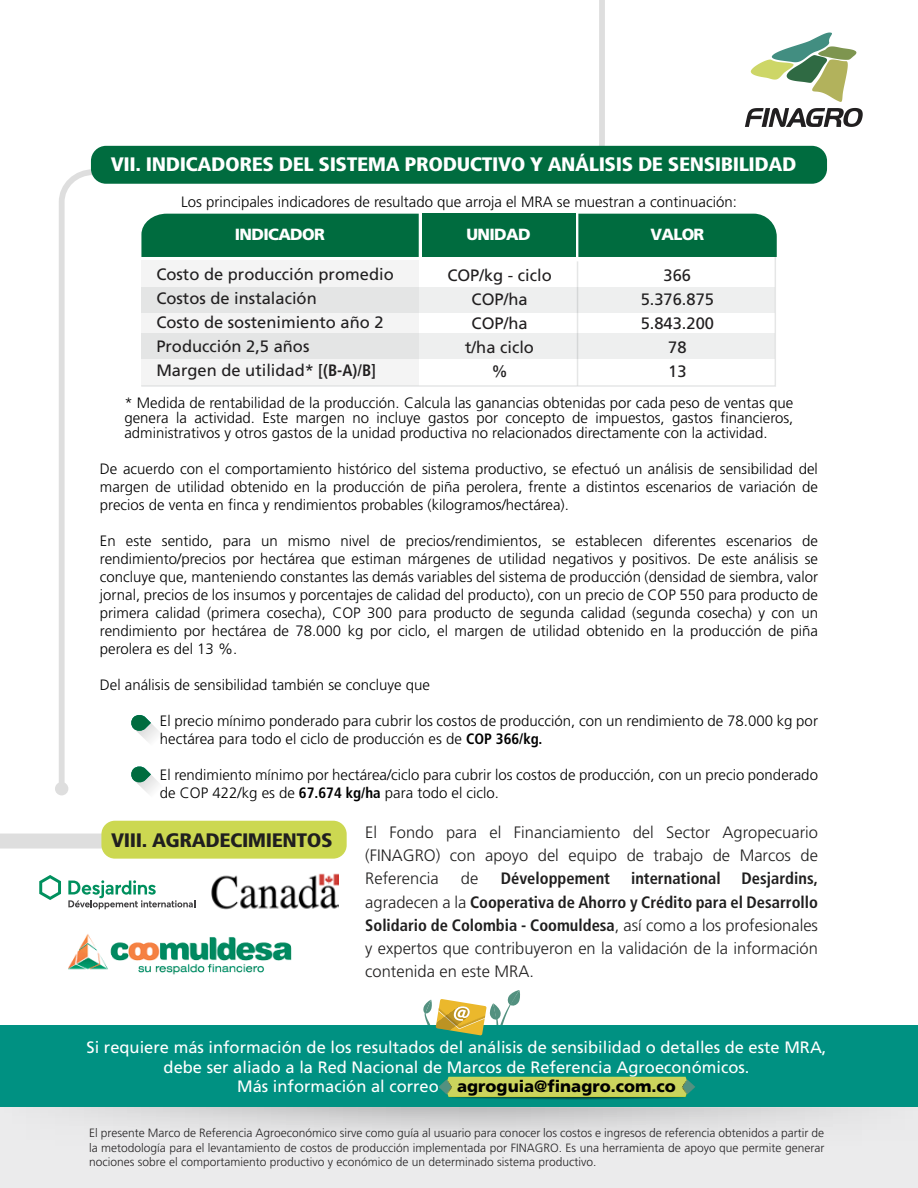
<style>
.page{position:relative;width:918px;height:1188px;background:#fff}
.page>*{position:absolute;margin:0;border:0;box-sizing:border-box;transform-origin:0 0}
.t1{font:900 condensed 19.5px "Frutiger";letter-spacing:-.02em;color:#fff;scale:1.1 1}
.t2{font:900 condensed 19.5px "Frutiger";letter-spacing:-.02em;color:#201f1f;scale:1.1 1}
.t3{font:300 16.5px/23.2px "Frutiger";color:#201f1f;text-align:justify}
.t4{font:16.5px/19.5px "Frutiger";color:#fff;text-align:center}
.t5{font:16.5px/24px "Frutiger";color:#211f20;text-align:center}
.t6{font:700 condensed 16.5px "Frutiger";color:#201f1f}
.t7{font:900 16.2px "Frutiger";letter-spacing:-.04em;color:#fff}
.t8{font:300 15px/18px "Frutiger";color:#000;text-align:justify}
.t9{font:300 12px/14.4px "Frutiger";color:#262425;text-align:justify}
.s1{font-weight:700;font-stretch:condensed}
.s2{font-weight:900;color:#000}
</style>
<div class="page">
<svg style="left:751px;top:33px;width:105px;height:69px"></svg>
<svg style="left:745px;top:108px;width:118px;height:19px"></svg>
<svg style="left:58px;top:0;width:550px;height:795px"></svg>
<div style="left:91px;top:146px;width:736px;height:38px;background:#006c3f;border-radius:15px"></div>
<div style="left:55px;top:782px;width:13px;height:13px;background:#dedede;border-radius:50%"></div>
<svg style="left:130px;top:714px;width:33px;height:32px"></svg>
<svg style="left:130px;top:766px;width:33px;height:29px"></svg>
<div style="left:0;top:834px;width:175px;height:15px;background:#dedede"></div>
<div style="left:101px;top:821px;width:246px;height:38px;background:#ccd851;border-radius:13px"></div>
<div style="left:0;top:1107px;width:918px;height:81px;background:#ebebec"></div>
<div style="left:0;top:1025px;width:918px;height:82px;background:#009182"></div>
<svg style="left:84px;top:1077px;width:757px;height:57px"></svg>
<svg style="left:423px;top:990px;width:97px;height:46px"></svg>
<svg style="left:39px;top:875px;width:22px;height:25px"></svg>
<img style="left:217px;top:873px;width:122px;height:36px">
<img style="left:68px;top:879px;width:227px;height:96px">
<div style="left:578px;top:214px;width:199px;height:43px;background:#006c3f"></div>
<div style="left:422px;top:214px;width:154px;height:43px;background:#006c3f"></div>
<div style="left:141px;top:214px;width:278px;height:43px;background:#006c3f"></div>
<svg style="left:141px;top:257px;width:635px;height:130px"></svg>
<h1 class="t1" style="left:111px;top:153px;width:625px">VII. INDICADORES DEL SISTEMA PRODUCTIVO Y ANÁLISIS DE SENSIBILIDAD</h1>
<p class="t8" style="left:181px;top:193px;width:557px">Los principales indicadores de resultado que arroja el MRA se muestran a continuación:</p>
<p class="t7" style="left:235px;top:225px;width:92px">INDICADOR</p>
<p class="t7" style="left:467px;top:225px;width:66px">UNIDAD</p>
<p class="t7" style="left:650px;top:225px;width:56px">VALOR</p>
<p class="t5" style="left:156px;top:263px;width:239px;text-align:left">Costo de producción promedio<br>Costos de instalación<br>Costo de sostenimiento año 2<br>Producción 2,5 años<br>Margen de utilidad* <span class="s1">[(B-A)/B]</span></p>
<p class="t5" style="left:447px;top:263px;width:106px">COP/kg - ciclo<br>COP/ha<br>COP/ha<br>t/ha ciclo<br>%</p>
<p class="t5" style="left:641px;top:263px;width:75px">366<br>5.376.875<br>5.843.200<br>78<br>13</p>
<p class="t8" style="left:124px;top:395px;width:671px;line-height:15px">* Medida de rentabilidad de la producción. Calcula las ganancias obtenidas por cada peso de ventas que genera la actividad. Este margen no incluye gastos por concepto de impuestos, gastos financieros, administrativos y otros gastos de la unidad productiva no relacionados directamente con la actividad.</p>
<p class="t8" style="left:100px;top:460px;width:720px">De acuerdo con el comportamiento histórico del sistema productivo, se efectuó un análisis de sensibilidad del margen de utilidad obtenido en la producción de piña perolera, frente a distintos escenarios de variación de precios de venta en finca y rendimientos probables (kilogramos/hectárea).</p>
<p class="t8" style="left:100px;top:532px;width:720px">En este sentido, para un mismo nivel de precios/rendimientos, se establecen diferentes escenarios de rendimiento/precios por hectárea que estiman márgenes de utilidad negativos y positivos. De este análisis se concluye que, manteniendo constantes las demás variables del sistema de producción (densidad de siembra, valor jornal, precios de los insumos y porcentajes de calidad del producto), con un precio de COP 550 para producto de primera calidad (primera cosecha), COP 300 para producto de segunda calidad (segunda cosecha) y con un rendimiento por hectárea de 78.000 kg por ciclo, el margen de utilidad obtenido en la producción de piña perolera es del 13 %.</p>
<p class="t8" style="left:100px;top:676px;width:332px">Del análisis de sensibilidad también se concluye que</p>
<p class="t8" style="left:160px;top:712px;width:660px">El precio mínimo ponderado para cubrir los costos de producción, con un rendimiento de 78.000 kg por hectárea para todo el ciclo de producción es de <span class="s1">COP 366/kg.</span></p>
<p class="t8" style="left:160px;top:766px;width:660px">El rendimiento mínimo por hectárea/ciclo para cubrir los costos de producción, con un precio ponderado de COP 422/kg es de <span class="s1">67.674 kg/ha</span> para todo el ciclo.</p>
<p class="t3" style="left:365px;top:821px;width:454px">El Fondo para el Financiamiento del Sector Agropecuario (FINAGRO) con apoyo del equipo de trabajo de Marcos de Referencia</p>
<h1 class="t2" style="left:111px;top:829px;width:203px">VIII. AGRADECIMIENTOS</h1>
<p class="t3" style="left:365px;top:867px;width:454px;text-indent:376px"><span class="s1">Desjardins, </span>agradecen a la <span class="s1">Cooperativa de Ahorro y Crédito para el Desarrollo Solidario de Colombia - Coomuldesa</span>, así como a los profesionales y expertos que contribuyeron en la validación de la información contenida en este MRA.</p>
<p class="t3" style="left:461px;top:867px;width:19px">de</p>
<p class="t6" style="left:501px;top:869px;width:111px">Développement</p>
<p class="t6" style="left:631px;top:869px;width:91px">international</p>
<p class="t4" style="left:87px;top:1038px;width:741px">Si requiere más información de los resultados del análisis de sensibilidad o detalles de este MRA, debe ser aliado a la Red Nacional de Marcos de Referencia Agroeconómicos.<br>Más información al correo <span class="s2">agroguia@finagro.com.co</span></p>
<p class="t9" style="left:89px;top:1126px;width:737px">El presente Marco de Referencia Agroeconómico sirve como guía al usuario para conocer los costos e ingresos de referencia obtenidos a partir de la metodología para el levantamiento de costos de producción implementada por FINAGRO. Es una herramienta de apoyo que permite generar nociones sobre el comportamiento productivo y económico de un determinado sistema productivo.</p>
</div>
